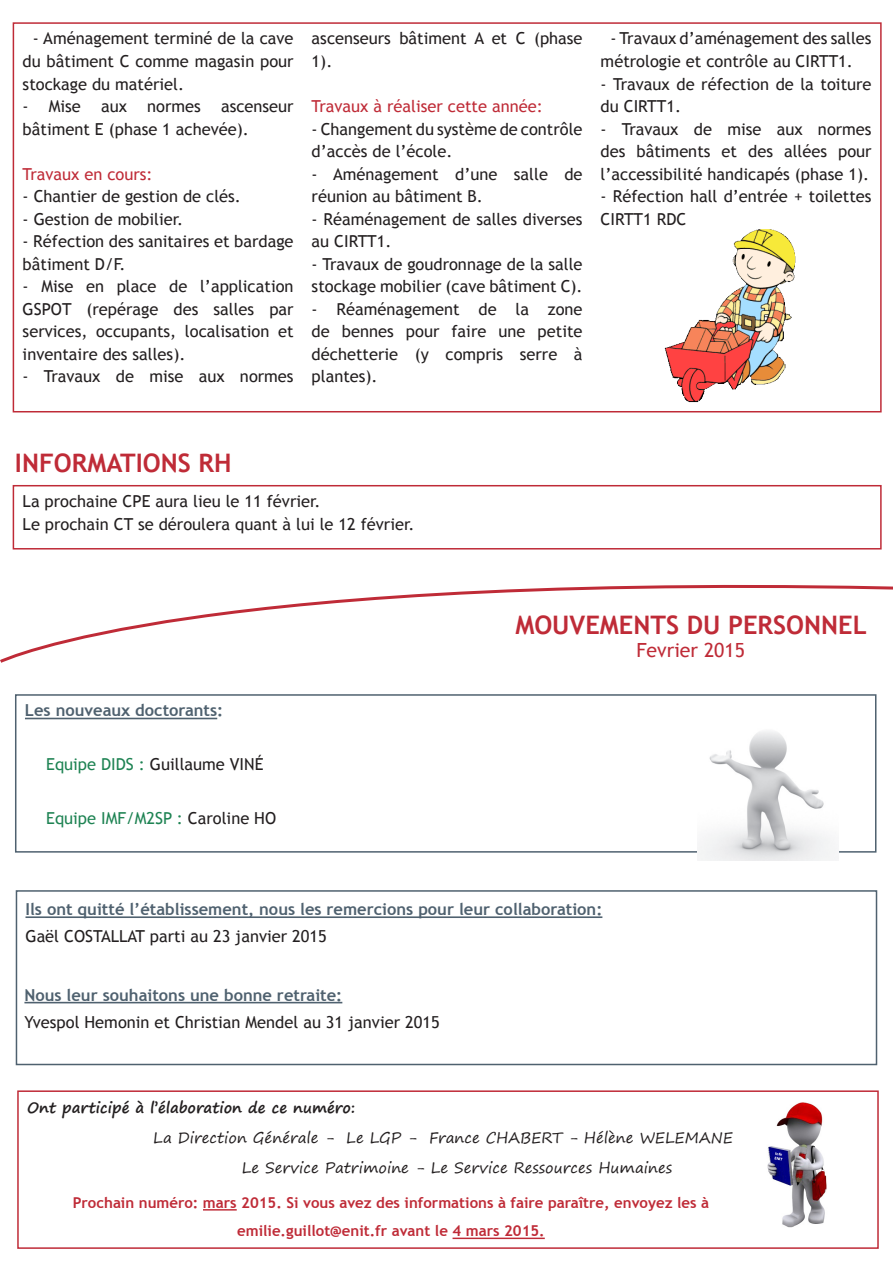
<style>
.page{position:relative;width:893px;height:1263px;background:#fff}
.page>*{position:absolute;margin:0;border:0;box-sizing:border-box;transform-origin:0 0}
.t1{font:700 25.5px "Trebuchet MS";color:#bf2b37}
.t2{font:19.5px "Trebuchet MS";color:#bf2b37}
.t3{font:16.5px/22.5px "Trebuchet MS";color:#231f20}
.t4{font:700 16.5px "Trebuchet MS";color:#4f616f}
.t5{font:16.5px "Trebuchet MS";color:#bf2b37}
.t6{font:16.5px "Trebuchet MS";color:#1e8353}
.t7{font:700 15px "Trebuchet MS";color:#bf2b37}
.t8{font:15px "Segoe Print";color:#231f20}
.t9{font:700 15px "Segoe Print";color:#231f20}
.s1{color:#1e8353}
.s2{color:#231f20}
</style>
<div class="page">
<div style="left:17px;top:1090px;width:862px;height:159px;border:2px solid #bf2b37"></div>
<hr style="left:203px;top:1209px;width:34px;height:1px;background:#bf2b37">
<hr style="left:453px;top:1237px;width:92px;height:2px;background:#bf2b37">
<hr style="left:25px;top:718px;width:192px;height:1px;background:#4f616f">
<div style="left:15px;top:694px;width:861px;height:159px;border:2px solid #4f616f"></div>
<hr style="left:26px;top:916px;width:576px;height:2px;background:#4f616f">
<div style="left:13px;top:22px;width:869px;height:390px;border:2px solid #bf2b37"></div>
<div style="left:13px;top:485px;width:869px;height:64px;border:2px solid #bf2b37"></div>
<svg style="left:0;top:584px;width:893px;height:79px"></svg>
<img style="left:697px;top:731px;width:142px;height:129px">
<img style="left:767px;top:1102px;width:60px;height:126px">
<img style="left:664px;top:229px;width:132px;height:174px">
<div style="left:16px;top:890px;width:861px;height:175px;border:2px solid #4f616f"></div>
<hr style="left:24px;top:1002px;width:318px;height:1px;background:#4f616f">
<p class="t3" style="left:23px;top:27px;width:272px;text-align:justify;text-indent:10px">- Aménagement terminé de la cave du bâtiment C comme magasin pour stockage du matériel.</p>
<p class="t3" style="left:23px;top:95px;width:272px">- Mise aux normes ascenseur bâtiment E (phase 1 achevée).</p>
<p class="t5" style="left:23px;top:163px;width:131px">Travaux en cours:</p>
<p class="t3" style="left:23px;top:185px;width:220px">- Chantier de gestion de clés.</p>
<p class="t3" style="left:23px;top:207px;width:162px">- Gestion de mobilier.</p>
<p class="t3" style="left:23px;top:230px;width:272px">- Réfection des sanitaires et bardage bâtiment D/F.</p>
<p class="t3" style="left:23px;top:275px;width:272px;text-align:justify">- Mise en place de l’application GSPOT (repérage des salles par services, occupants, localisation et inventaire des salles).</p>
<p class="t3" style="left:23px;top:365px;width:272px">- Travaux de mise aux normes</p>
<p class="t3" style="left:312px;top:27px;width:272px">ascenseurs bâtiment A et C (phase<br>1).</p>
<p class="t5" style="left:312px;top:96px;width:233px">Travaux à réaliser cette année:</p>
<p class="t3" style="left:312px;top:117px;width:272px">- Changement du système de contrôle d’accès de l’école.</p>
<p class="t3" style="left:312px;top:162px;width:272px">- Aménagement d’une salle de réunion au bâtiment B.</p>
<p class="t3" style="left:312px;top:207px;width:272px">- Réaménagement de salles diverses au CIRTT1.</p>
<p class="t3" style="left:312px;top:252px;width:272px">- Travaux de goudronnage de la salle stockage mobilier (cave bâtiment C).</p>
<p class="t3" style="left:312px;top:297px;width:272px;text-align:justify">- Réaménagement de la zone de bennes pour faire une petite déchetterie (y compris serre à plantes).</p>
<p class="t3" style="left:601px;top:27px;width:272px;text-indent:10px">- Travaux d’aménagement des salles métrologie et contrôle au CIRTT1.</p>
<p class="t3" style="left:601px;top:72px;width:272px">- Travaux de réfection de la toiture du CIRTT1.</p>
<p class="t3" style="left:601px;top:117px;width:272px;text-align:justify">- Travaux de mise aux normes des bâtiments et des allées pour l’accessibilité handicapés (phase 1).</p>
<p class="t3" style="left:601px;top:185px;width:272px">- Réfection hall d’entrée + toilettes<br>CIRTT1 RDC</p>
<p class="t1" style="left:15px;top:447px;width:218px">INFORMATIONS RH</p>
<p class="t3" style="left:23px;top:490px;width:299px">La prochaine CPE aura lieu le 11 février.</p>
<p class="t3" style="left:23px;top:512px;width:393px">Le prochain CT se déroulera quant à lui le 12 février.</p>
<p class="t4" style="left:25px;top:700px;width:200px">Les nouveaux doctorants:</p>
<p class="t3" style="left:46px;top:753px;width:219px"><span class="s1">Equipe DIDS :</span> Guillaume VINÉ</p>
<p class="t6" style="left:46px;top:808px;width:231px">Equipe IMF/M2SP : <span class="s2">Caroline HO</span></p>
<p class="t1" style="left:515px;top:609px;width:353px">MOUVEMENTS DU PERSONNEL</p>
<p class="t2" style="left:636px;top:638px;width:110px">Fevrier 2015</p>
<p class="t4" style="left:26px;top:899px;width:578px">Ils ont quitté l’établissement, nous les remercions pour leur collaboration:</p>
<p class="t3" style="left:26px;top:925px;width:303px">Gaël COSTALLAT parti au 23 janvier 2015</p>
<p class="t4" style="left:24px;top:984px;width:319px">Nous leur souhaitons une bonne retraite:</p>
<p class="t3" style="left:24px;top:1010px;width:417px">Yvespol Hemonin et Christian Mendel au 31 janvier 2015</p>
<p class="t9" style="left:27px;top:1094px;width:330px">Ont participé à l’élaboration de ce numéro:</p>
<p class="t8" style="left:153px;top:1124px;width:591px">La Direction Générale - Le LGP - France CHABERT - Hélène WELEMANE-</p>
<p class="t8" style="left:242px;top:1154px;width:432px">Le Service Patrimoine - Le Service Ressources Humaines</p>
<p class="t7" style="left:73px;top:1193px;width:638px">Prochain numéro: mars 2015. Si vous avez des informations à faire paraître, envoyez les à</p>
<p class="t7" style="left:237px;top:1222px;width:309px">emilie.guillot@enit.fr avant le 4 mars 2015.</p>
</div>
